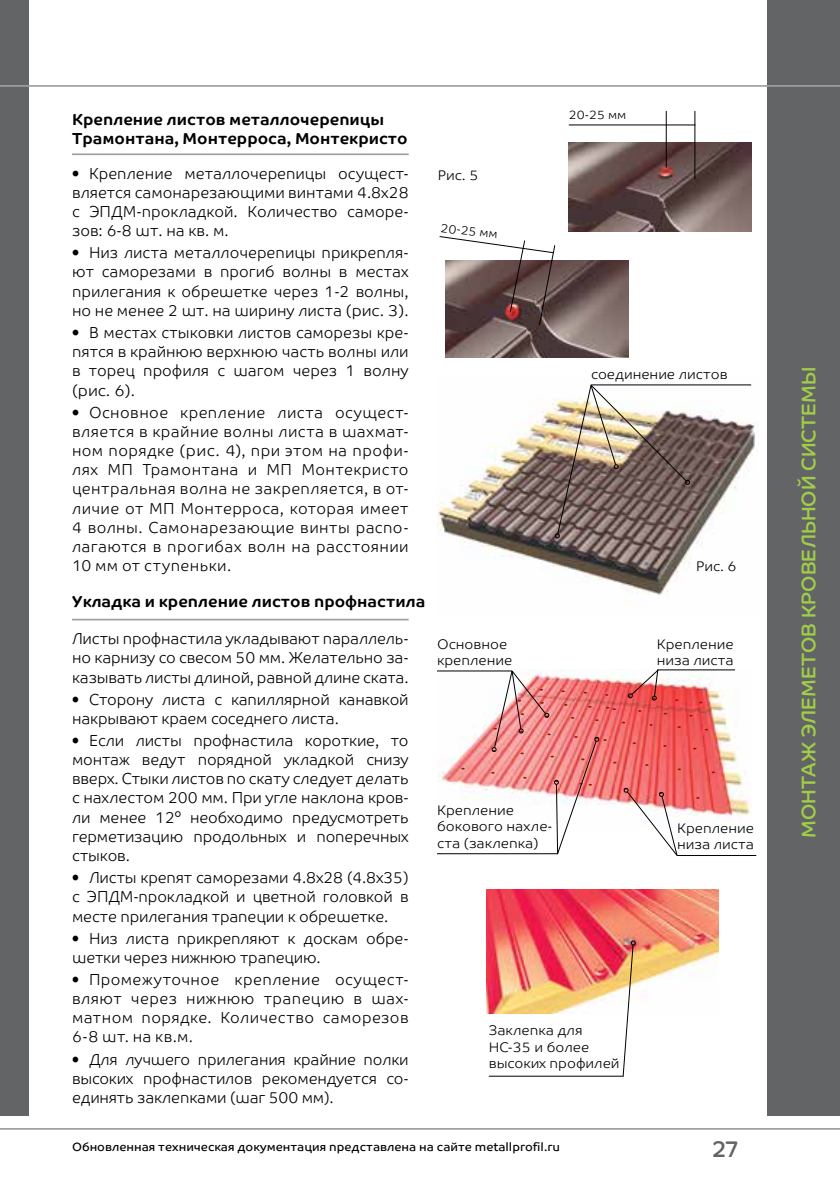
<style>
.page{position:relative;width:840px;height:1191px;background:#fff}
.page>*{position:absolute;margin:0;border:0;box-sizing:border-box;transform-origin:0 0}
.t1{font:22.6px "Co Headline Corp";color:#636466}
.t2{font:19.8px "Co Headline Corp";letter-spacing:.005em;color:#a0cd49}
.t3{font:300 16px/19.2px "Co Text Corp";letter-spacing:-.01em;color:#000;text-align:justify;scale:.95 1}
.t4{font:300 16px/19.2px "Co Text Corp";letter-spacing:-.01em;color:#000;text-align:justify}
.t5{font:700 16px/19.2px "Co Text Corp";color:#000}
.t6{font:300 14px/16.8px "Co Text Corp";color:#000}
.t7{font:300 12.2px "Co Text Corp";color:#000}
.t8{font:12px "Co Text Corp";color:#000}
</style>
<div class="page">
<div style="left:0;top:0;width:28px;height:1115px;background:#636466"></div>
<div style="left:767px;top:0;width:72px;height:1115px;background:#636466"></div>
<hr style="left:0;top:1128px;width:839px;height:1px;background:#9d9fa2">
<img style="left:437px;top:384px;width:318px;height:221px">
<hr style="left:590px;top:384px;width:160px;height:1px;background:#000">
<img style="left:554px;top:384px;width:135px;height:154px">
<hr style="left:0;top:85px;width:839px;height:2px;background:#9d9fa2">
<hr style="left:72px;top:153px;width:336px;height:2px;background:#9d9fa2">
<img style="left:486px;top:889px;width:231px;height:124px">
<svg style="left:621px;top:940px;width:14px;height:137px"></svg>
<img style="left:437px;top:669px;width:313px;height:151px">
<svg style="left:491px;top:669px;width:189px;height:186px"></svg>
<hr style="left:72px;top:619px;width:336px;height:1px;background:#9d9fa2">
<hr style="left:488px;top:1075px;width:135px;height:1px;background:#000">
<hr style="left:657px;top:669px;width:77px;height:1px;background:#000">
<hr style="left:437px;top:670px;width:75px;height:1px;background:#000">
<hr style="left:437px;top:853px;width:120px;height:1px;background:#000">
<hr style="left:676px;top:855px;width:79px;height:1px;background:#000">
<img style="left:445px;top:261px;width:183px;height:96px">
<svg style="left:439px;top:236px;width:116px;height:90px"></svg>
<img style="left:568px;top:142px;width:182px;height:89px">
<hr style="left:665px;top:111px;width:1px;height:57px;background:#000">
<hr style="left:694px;top:111px;width:1px;height:68px;background:#000">
<hr style="left:568px;top:124px;width:127px;height:1px;background:#000">
<p class="t5" style="left:72px;top:110px;width:337px">Крепление листов металлочерепицы<br>Трамонтана, Монтерроса, Монтекристо</p>
<p class="t4" style="left:72px;top:163px;width:338px">• Крепление металлочерепицы осущест&shy;вляется самонарезающими винтами 4.8х28 с ЭПДМ-прокладкой. Количество саморе&shy;зов: 6-8 шт. на кв. м.</p>
<p class="t4" style="left:72px;top:243px;width:338px">• Низ листа металлочерепицы прикрепля&shy;ют саморезами в прогиб волны в местах прилегания к обрешетке через 1-2 волны, но не менее 2 шт. на ширину листа (рис. 3).</p>
<p class="t4" style="left:72px;top:323px;width:338px">• В местах стыковки листов саморезы кре&shy;пятся в крайнюю верхнюю часть волны или в торец профиля с шагом через 1 волну (рис. 6).</p>
<p class="t4" style="left:72px;top:402px;width:338px">• Основное крепление листа осущест&shy;вляется в крайние волны листа в шахмат&shy;ном порядке (рис. 4), при этом на профи&shy;лях МП Трамонтана и МП Монтекристо центральная волна не закрепляется, в от&shy;личие от МП Монтерроса, которая имеет 4 волны. Самонарезающие винты распо&shy;лагаются в прогибах волн на расстоянии 10 мм от ступеньки.</p>
<p class="t5" style="left:72px;top:592px;width:354px">Укладка и крепление листов профнастила</p>
<p class="t3" style="left:72px;top:629px;width:355px">Листы профнастила укладывают параллель&shy;но карнизу со свесом 50 мм. Желательно за&shy;казывать листы длиной, равной длине ската.</p>
<p class="t3" style="left:72px;top:689px;width:355px">• Сторону листа с капиллярной канавкой накрывают краем соседнего листа.</p>
<p class="t3" style="left:72px;top:730px;width:355px">• Если листы профнастила короткие, то монтаж ведут порядной укладкой снизу вверх. Стыки листов по скату следует делать с нахлестом 200 мм. При угле наклона кров&shy;ли менее 12° необходимо предусмотреть герметизацию продольных и поперечных стыков.</p>
<p class="t3" style="left:72px;top:868px;width:355px">• Листы крепят саморезами 4.8х28 (4.8х35) с ЭПДМ-прокладкой и цветной головкой в месте прилегания трапеции к обрешетке.</p>
<p class="t3" style="left:72px;top:928px;width:355px">• Низ листа прикрепляют к доскам обре&shy;шетки через нижнюю трапецию.</p>
<p class="t3" style="left:72px;top:969px;width:355px">• Промежуточное крепление осущест&shy;вляют через нижнюю трапецию в шах&shy;матном порядке. Количество саморезов 6-8 шт. на кв.м.</p>
<p class="t3" style="left:72px;top:1049px;width:355px">• Для лучшего прилегания крайние полки высоких профнастилов рекомендуется со&shy;единять заклепками (шаг 500 мм).</p>
<p class="t6" style="left:437px;top:167px;width:42px">Рис. 5</p>
<p class="t7" style="left:441px;top:220px;width:59px;rotate:7deg">20-25 мм</p>
<p class="t7" style="left:568px;top:108px;width:59px">20-25 мм</p>
<p class="t6" style="left:591px;top:366px;width:138px">соединение листов</p>
<p class="t6" style="left:695px;top:558px;width:42px">Рис. 6</p>
<p class="t6" style="left:437px;top:635px;width:77px">Основное крепление</p>
<p class="t6" style="left:656px;top:635px;width:79px">Крепление низа листа</p>
<p class="t6" style="left:437px;top:801px;width:117px">Крепление бокового нахле&shy;ста (заклепка)</p>
<p class="t6" style="left:676px;top:819px;width:79px">Крепление низа листа</p>
<p class="t6" style="left:488px;top:1021px;width:132px">Заклепка для<br>НС-35 и более высоких профилей</p>
<p class="t8" style="left:72px;top:1139px;width:489px">Обновленная техническая документация представлена на сайте metallprofil.ru</p>
<h1 class="t1" style="left:712px;top:1135px;width:26px">27</h1>
<p class="t2" style="left:796px;top:837px;width:472px;rotate:-90deg">МОНТАЖ ЭЛЕМЕТОВ КРОВЕЛЬНОЙ СИСТЕМЫ</p>
</div>
